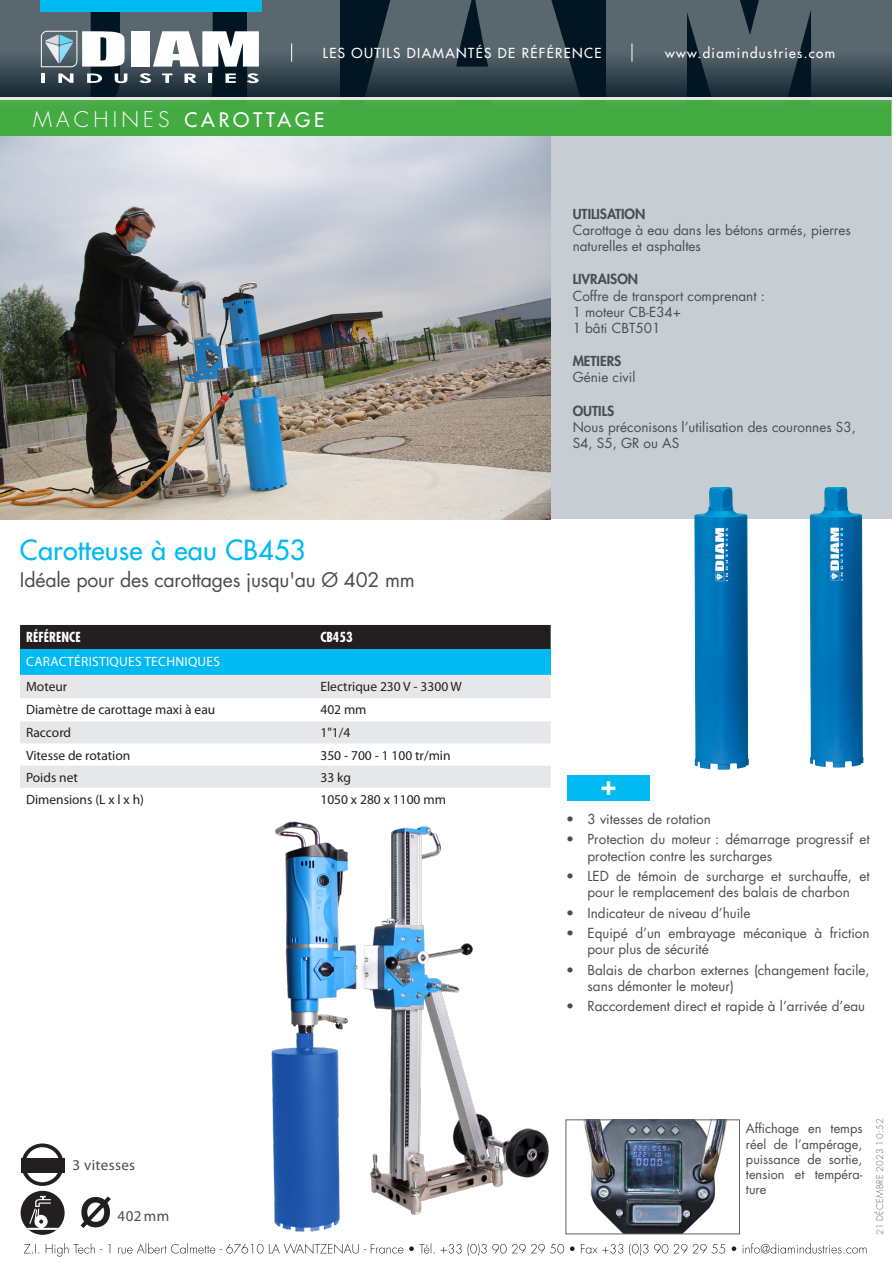
<style>
.page{position:relative;width:893px;height:1263px;background:#fff}
.page>*{position:absolute;margin:0;border:0;box-sizing:border-box;transform-origin:0 0}
.t1{font:300 88.05px "Futura";color:#231f20}
.Titre_produit{font:500 27px "Futura Std";letter-spacing:.01em;color:#00baf1}
.t2{font:800 27px "Futura Std";color:#fff}
.Accroche{font:19.5px "Futura Std";letter-spacing:-.01em;color:#4b4c4d}
.Titre_gamme{font:500 19.5px "Futura Std";letter-spacing:.2em;color:#fff}
.Caractéristique{font:15px "Myriad Pro";letter-spacing:.025em;color:#4b4c4d}
.Texte_gris_contenu_Fd_Gris{font:13.5px/16.2px "Futura Std";color:#4b4c4d}
.Contenu_tableau{font:13.5px "Myriad Pro";color:#231f20}
.t3{font:500 13.5px "Futura Std";letter-spacing:.1em;color:#fff}
.Texte_BOLD_MAJ_gris_basique{font:800 13.5px "Futura Std";color:#4b4c4d}
.Accroche_tableau{font:13.5px "Myriad Pro";letter-spacing:.02em;color:#fff}
.Titre_tableau{font:700 condensed 13.5px "Futura Std";color:#fff}
.legende_photo{font:12.75px/15.3px "Futura Std";color:#4b4c4d;text-align:justify}
.t4{font:300 9px "Futura Std";letter-spacing:.05em;color:#606063}
.s1{font-weight:300;font-size:21px}
</style>
<div class="page">
<svg style="left:20px;top:625px;width:531px;height:25px;background:#194f60"></svg>
<div style="left:20px;top:650px;width:531px;height:25px;background:#00baf1"></div>
<svg style="left:20px;top:675px;width:531px;height:113px;fill:#e6e7e9"></svg>
<div style="left:22px;top:627px;width:291px;height:22px;background:#231f20"></div>
<div style="left:316px;top:627px;width:233px;height:22px;background:#231f20"></div>
<img style="left:0;top:136px;width:551px;height:383px">
<div style="left:551px;top:136px;width:341px;height:383px;background:#c6ced4"></div>
<svg style="left:81px;top:1196px;width:30px;height:32px"></svg>
<div style="left:21px;top:1191px;width:44px;height:44px;background:#231f20;border-radius:50%"></div>
<svg style="left:26px;top:1196px;width:33px;height:34px"></svg>
<img style="left:694px;top:487px;width:55px;height:283px">
<img style="left:271px;top:821px;width:278px;height:411px">
<svg style="left:24px;top:1243px;width:842px;height:13px"></svg>
<svg style="left:0;top:0;width:892px;height:136px;background:#476e58"></svg>
<div style="left:40px;top:0;width:222px;height:12px;background:#00baf1"></div>
<hr style="left:0;top:97px;width:892px;height:3px;background:#e6e7e9">
<img style="left:810px;top:487px;width:54px;height:281px">
<div style="left:567px;top:776px;width:83px;height:25px;background:#00baf1"></div>
<img style="left:583px;top:1121px;width:144px;height:111px">
<div style="left:566px;top:1119px;width:174px;height:115px;border:1px solid #606063"></div>
<div style="left:21px;top:1158px;width:43px;height:14px;background:#231f20"></div>
<p class="t3" style="left:323px;top:45px;width:280px">LES OUTILS DIAMANTÉS DE RÉFÉRENCE</p>
<p class="t3" style="left:665px;top:45px;width:172px">www.diamindustries.com</p>
<p class="Titre_gamme" style="left:33px;top:108px;width:293px"><span class="s1">MACHINE S</span> CAROTTAGE</p>
<p class="Titre_produit" style="left:20px;top:533px;width:287px">Carotteuse à eau CB453</p>
<p class="Accroche" style="left:20px;top:567px;width:396px">Idéale pour des carottages jusqu'au Ø 402 mm</p>
<p class="Titre_tableau" style="left:26px;top:629px;width:56px">RÉFÉRENCE</p>
<p class="Titre_tableau" style="left:320px;top:629px;width:34px">CB453</p>
<p class="Accroche_tableau" style="left:26px;top:653px;width:195px">CARACTÉRISTIQUES TECHNIQUES</p>
<p class="Contenu_tableau" style="left:26px;top:678px;width:43px">Moteur</p>
<p class="Contenu_tableau" style="left:320px;top:678px;width:143px">Electrique 230 V - 3300 W</p>
<p class="Contenu_tableau" style="left:26px;top:701px;width:191px">Diamètre de carottage maxi à eau</p>
<p class="Contenu_tableau" style="left:320px;top:701px;width:48px">402 mm</p>
<p class="Contenu_tableau" style="left:26px;top:725px;width:47px">Raccord</p>
<p class="Contenu_tableau" style="left:320px;top:725px;width:31px">1"1/4</p>
<p class="Contenu_tableau" style="left:26px;top:747px;width:106px">Vitesse de rotation</p>
<p class="Contenu_tableau" style="left:320px;top:747px;width:132px">350 - 700 - 1 100 tr/min</p>
<p class="Contenu_tableau" style="left:26px;top:769px;width:53px">Poids net</p>
<p class="Contenu_tableau" style="left:320px;top:769px;width:32px">33 kg</p>
<p class="Contenu_tableau" style="left:26px;top:791px;width:119px">Dimensions (L x l x h)</p>
<p class="Contenu_tableau" style="left:320px;top:791px;width:127px">1050 x 280 x 1100 mm</p>
<p class="t1" style="left:18px;top:1096px;width:50px">o</p>
<p class="Caractéristique" style="left:72px;top:1155px;width:64px">3 vitesses</p>
<p class="Caractéristique" style="left:118px;top:1206px;width:53px">402mm</p>
<p class="Texte_BOLD_MAJ_gris_basique" style="left:573px;top:205px;width:74px">UTILISATION</p>
<p class="Texte_gris_contenu_Fd_Gris" style="left:573px;top:222px;width:280px">Carottage à eau dans les bétons armés, pierres naturelles et asphaltes</p>
<p class="Texte_BOLD_MAJ_gris_basique" style="left:573px;top:271px;width:67px">LIVRAISON</p>
<p class="Texte_gris_contenu_Fd_Gris" style="left:573px;top:288px;width:194px">Coffre de transport comprenant :<br>1 moteur CB-E34+<br>1 bâti CBT501</p>
<p class="Texte_BOLD_MAJ_gris_basique" style="left:573px;top:353px;width:50px">METIERS</p>
<p class="Texte_gris_contenu_Fd_Gris" style="left:573px;top:369px;width:64px">Génie civil</p>
<p class="Texte_BOLD_MAJ_gris_basique" style="left:573px;top:402px;width:43px">OUTILS</p>
<p class="Texte_gris_contenu_Fd_Gris" style="left:573px;top:419px;width:285px">Nous préconisons l’utilisation des couronnes S3,<br>S4, S5, GR ou AS</p>
<p class="t2" style="left:601px;top:768px;width:17px">+</p>
<p class="Texte_gris_contenu_Fd_Gris" style="left:566px;top:811px;width:146px">• 3 vitesses de rotation</p>
<p class="Texte_gris_contenu_Fd_Gris" style="left:587px;top:831px;width:284px;text-indent:-21px">• Protection du moteur : démarrage progressif et protection contre les surcharges</p>
<p class="Texte_gris_contenu_Fd_Gris" style="left:566px;top:868px;width:305px;text-align:center">• LED de témoin de surcharge et surchauffe, et pour le remplacement des balais de charbon</p>
<p class="Texte_gris_contenu_Fd_Gris" style="left:566px;top:905px;width:186px">• Indicateur de niveau d’huile</p>
<p class="Texte_gris_contenu_Fd_Gris" style="left:587px;top:925px;width:284px;text-indent:-21px">• Equipé d’un embrayage mécanique à friction pour plus de sécurité</p>
<p class="Texte_gris_contenu_Fd_Gris" style="left:587px;top:962px;width:284px;text-indent:-21px">• Balais de charbon externes (changement facile, sans démonter le moteur)</p>
<p class="Texte_gris_contenu_Fd_Gris" style="left:566px;top:998px;width:300px">• Raccordement direct et rapide à l’arrivée d’eau</p>
<p class="legende_photo" style="left:746px;top:1121px;width:118px">Affichage en temps réel de l’ampérage, puissance de sortie, tension et tempéra-</p>
<p class="legende_photo" style="left:746px;top:1182px;width:22px">ture</p>
<p class="t4" style="left:874px;top:1235px;width:118px;rotate:-90deg">21 décembre 2023 10:52</p>
</div>
